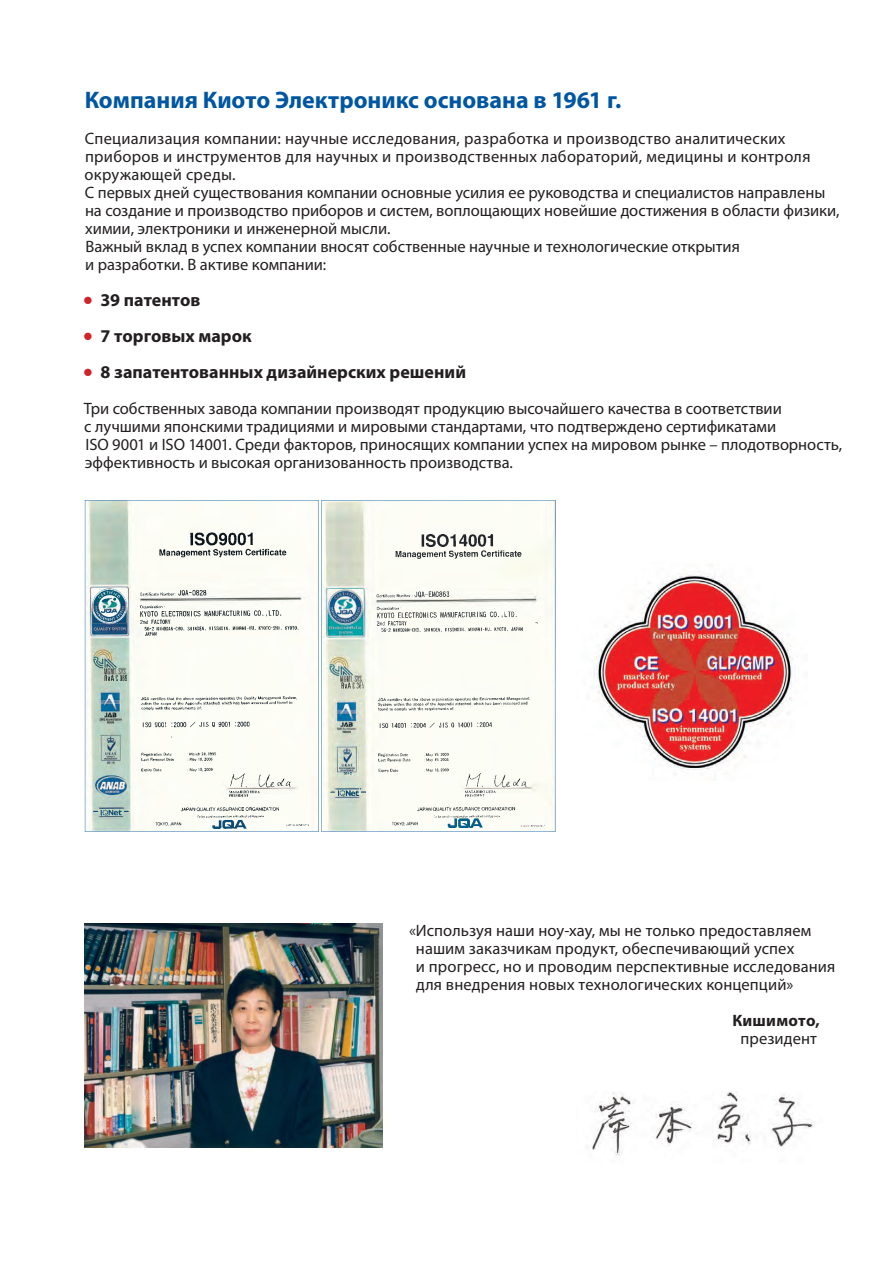
<style>
.page{position:relative;width:893px;height:1263px;background:#fff}
.page>*{position:absolute;margin:0;border:0;box-sizing:border-box;transform-origin:0 0}
.t1{font:700 24px "Myriad Pro";color:#0156a2}
.t2{font:700 18px "Myriad Pro";color:#231f20}
.t3{font:16.5px/18px "Myriad Pro";color:#231f20}
.t4{font:700 16.5px "Myriad Pro";letter-spacing:.015em;color:#231f20}
.s1{font-family:"Lucida Grande";font-weight:400;color:#d1232a}
</style>
<div class="page">
<svg style="left:321px;top:500px;width:234px;height:332px;fill:#fcfdf5"></svg>
<svg style="left:85px;top:500px;width:234px;height:332px;fill:#fcfdf5"></svg>
<img style="left:594px;top:573px;width:199px;height:207px">
<img style="left:591px;top:1091px;width:223px;height:65px">
<img style="left:85px;top:923px;width:298px;height:224px">
<h1 class="t1" style="left:85px;top:84px;width:538px">Компания Киото Электроникс основана в 1961 г.</h1>
<p class="t3" style="left:85px;top:129px;width:756px">Специализация компании: научные исследования, разработка и производство аналитических приборов и инструментов для научных и производственных лабораторий, медицины и контроля окружающей среды.<br>С первых дней существования компании основные усилия ее руководства и специалистов направлены на создание и производство приборов и систем, воплощающих новейшие достижения в области физики, химии, электроники и инженерной мысли.<br>Важный вклад в успех компании вносят собственные научные и технологические открытия<br>и разработки. В активе компании:</p>
<p class="t2" style="left:83px;top:288px;width:119px"><span class="s1">●</span> 39 патентов</p>
<p class="t2" style="left:83px;top:324px;width:170px"><span class="s1">●</span> 7 торговых марок</p>
<p class="t2" style="left:83px;top:360px;width:385px"><span class="s1">●</span> 8 запатентованных дизайнерских решений</p>
<p class="t3" style="left:84px;top:399px;width:760px">Три собственных завода компании производят продукцию высочайшего качества в соответствии<br>с лучшими японскими традициями и мировыми стандартами, что подтверждено сертификатами<br>ISO 9001 и ISO 14001. Среди факторов, приносящих компании успех на мировом рынке – плодотворность, эффективность и высокая организованность производства.</p>
<p class="t3" style="left:416px;top:921px;width:421px;text-indent:-7px">« Используя наши ноу-хау, мы не только предоставляем нашим заказчикам продукт, обеспечивающий успех<br>и прогресс, но и проводим перспективные исследования для внедрения новых технологических концепций»</p>
<p class="t4" style="left:732px;top:1010px;width:89px">Кишимото,</p>
<p class="t3" style="left:740px;top:1029px;width:78px">президент</p>
</div>
